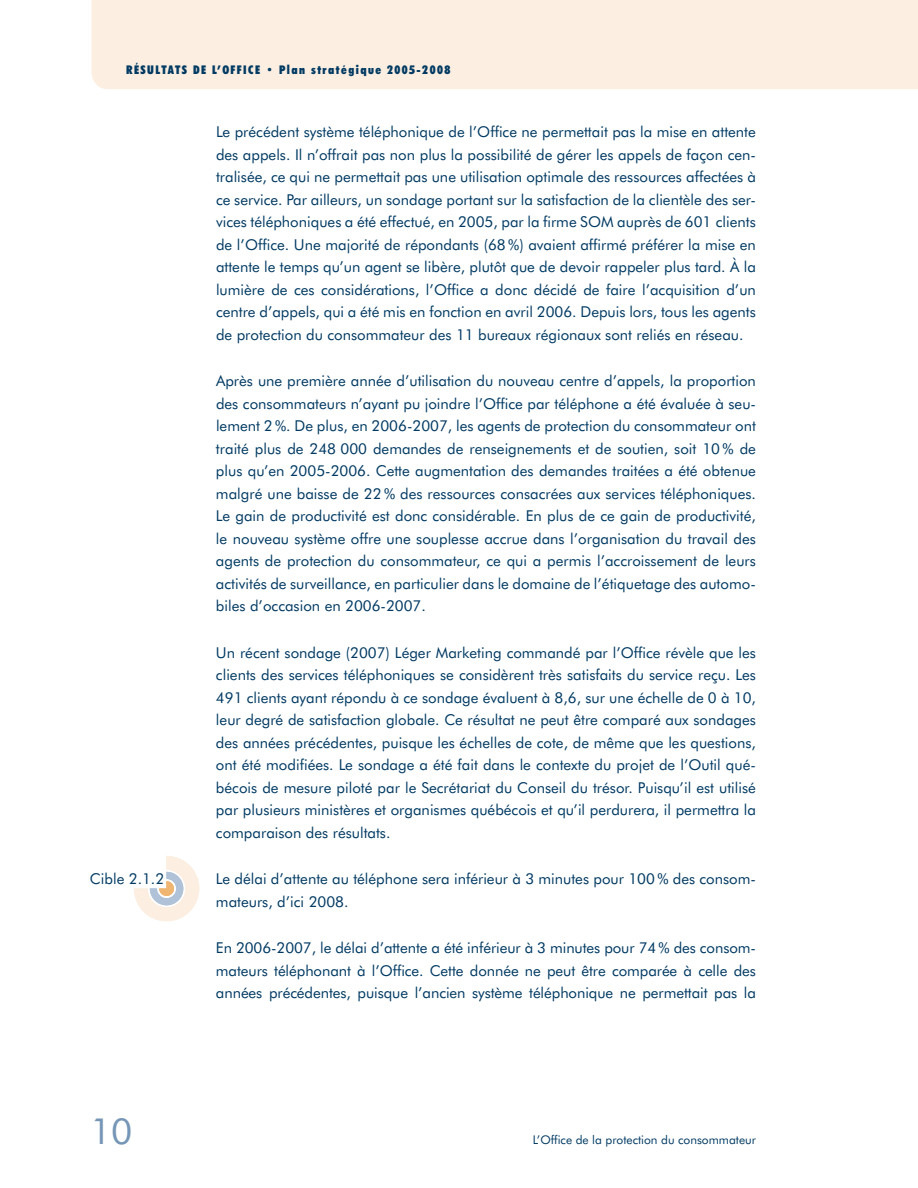
<style>
.page{position:relative;width:918px;height:1188px;background:#fff}
.page>*{position:absolute;margin:0;border:0;box-sizing:border-box;transform-origin:0 0}
.t1{font:36px "Futura BT";color:#7596b6}
.t2{font:15px/22.5px "Futura BT";color:#003a63;text-align:justify}
.t3{font:900 condensed 12px "Futura BT";letter-spacing:.125em;color:#003a63}
.t4{font:12px "Futura BT";color:#003a63}
</style>
<div class="page">
<svg style="left:134px;top:856px;width:65px;height:65px"></svg>
<div style="left:91px;top:0;width:827px;height:89px;background:#fceee0"></div>
<p class="t3" style="left:126px;top:65px;width:326px">RÉSULTATS DE L’OFFICE • Plan stratégique 2005-2008</p>
<p class="t2" style="left:216px;top:122px;width:542px">Le précédent système téléphonique de l’Office ne permettait pas la mise en attente des appels. Il n’offrait pas non plus la possibilité de gérer les appels de façon cen&shy;tralisée, ce qui ne permettait pas une utilisation optimale des ressources affectées à ce service. Par ailleurs, un sondage portant sur la satisfaction de la clientèle des ser&shy;vices téléphoniques a été effectué, en 2005, par la firme SOM auprès de 601 clients de l’Office. Une majorité de répondants (68 %) avaient affirmé préférer la mise en attente le temps qu’un agent se libère, plutôt que de devoir rappeler plus tard. À la lumière de ces considérations, l’Office a donc décidé de faire l’acquisition d’un centre d’appels, qui a été mis en fonction en avril 2006. Depuis lors, tous les agents de protection du consommateur des 11 bureaux régionaux sont reliés en réseau.</p>
<p class="t2" style="left:216px;top:371px;width:542px">Après une première année d’utilisation du nouveau centre d’appels, la proportion des consommateurs n’ayant pu joindre l’Office par téléphone a été évaluée à seu&shy;lement 2 %. De plus, en 2006-2007, les agents de protection du consommateur ont traité plus de 248 000 demandes de renseignements et de soutien, soit 10 % de plus qu’en 2005-2006. Cette augmentation des demandes traitées a été obtenue malgré une baisse de 22 % des ressources consacrées aux services téléphoniques.<br>Le gain de productivité est donc considérable. En plus de ce gain de productivité, le nouveau système offre une souplesse accrue dans l’organisation du travail des agents de protection du consommateur, ce qui a permis l’accroissement de leurs activités de surveillance, en particulier dans le domaine de l’étiquetage des automo&shy;biles d’occasion en 2006-2007.</p>
<p class="t2" style="left:216px;top:643px;width:542px">Un récent sondage (2007) Léger Marketing commandé par l’Office révèle que les clients des services téléphoniques se considèrent très satisfaits du service reçu. Les 491 clients ayant répondu à ce sondage évaluent à 8,6, sur une échelle de 0 à 10, leur degré de satisfaction globale. Ce résultat ne peut être comparé aux sondages des années précédentes, puisque les échelles de cote, de même que les questions, ont été modifiées. Le sondage a été fait dans le contexte du projet de l’Outil qué&shy;bécois de mesure piloté par le Secrétariat du Conseil du trésor. Puisqu’il est utilisé par plusieurs ministères et organismes québécois et qu’il perdurera, il permettra la comparaison des résultats.</p>
<p class="t2" style="left:90px;top:869px;width:76px">Cible 2.1.2</p>
<p class="t2" style="left:216px;top:869px;width:542px">Le délai d’attente au téléphone sera inférieur à 3 minutes pour 100 % des consom&shy;mateurs, d’ici 2008.</p>
<p class="t2" style="left:216px;top:938px;width:542px">En 2006-2007, le délai d’attente a été inférieur à 3 minutes pour 74 % des consom&shy;mateurs téléphonant à l’Office. Cette donnée ne peut être comparée à celle des années précédentes, puisque l’ancien système téléphonique ne permettait pas la</p>
<h1 class="t1" style="left:90px;top:1115px;width:44px">10</h1>
<p class="t4" style="left:533px;top:1134px;width:225px">L’Office de la protection du consommateur</p>
</div>
